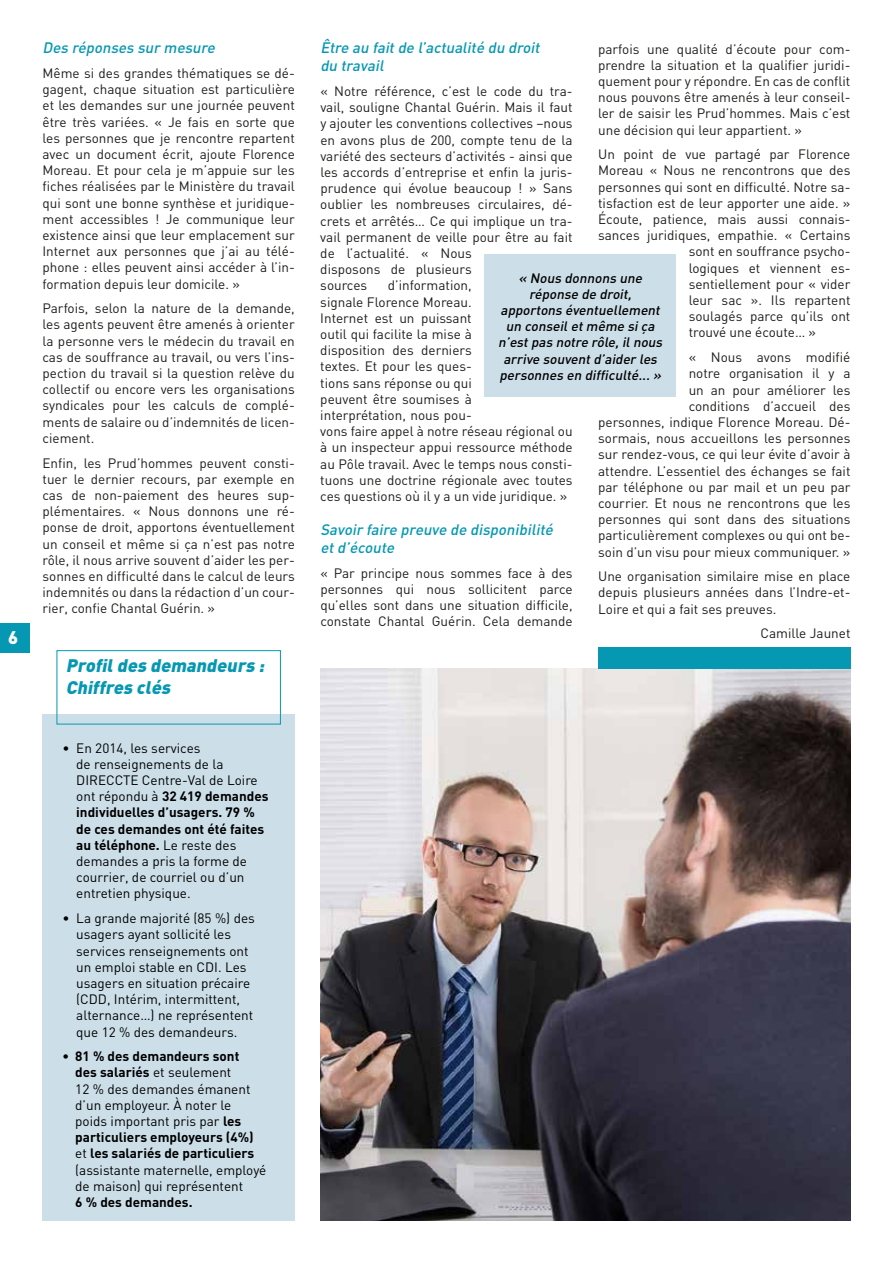
<style>
.page{position:relative;width:893px;height:1263px;background:#fff}
.page>*{position:absolute;margin:0;border:0;box-sizing:border-box;transform-origin:0 0}
.t1{font:italic 900 18px/21.6px "DIN";color:#0698b2}
.t2{font:900 18px "DIN";color:#fff}
.t3{font:italic 500 15px/18px "DIN";color:#0698b2}
.t4{font:13.5px/16.2px "DIN";color:#1d1d1b;text-align:justify}
.t5{font:13.5px/16.2px "DIN";color:#000}
.t6{font:italic 500 13.5px/16.2px "DIN";color:#000;text-align:center}
.t7{font:700 13.5px "DIN";color:#000}
.s1{font-weight:700}
</style>
<div class="page">
<div style="left:0;top:623px;width:30px;height:30px;background:#0698b2"></div>
<img style="left:320px;top:669px;width:530px;height:551px">
<div style="left:43px;top:714px;width:252px;height:506px;background:#ccdfe8"></div>
<div style="left:57px;top:650px;width:224px;height:74px;border:1px solid #0698b2"></div>
<div style="left:485px;top:255px;width:191px;height:142px;background:#ccdfe8"></div>
<div style="left:598px;top:648px;width:252px;height:21px;background:#0698b2"></div>
<h1 class="t2" style="left:8px;top:626px;width:12px">6</h1>
<p class="t3" style="left:43px;top:38px;width:177px">Des réponses sur mesure</p>
<p class="t4" style="left:43px;top:65px;width:254px">Même si des grandes thématiques se dé&shy;gagent, chaque situation est particulière et les demandes sur une journée peuvent être très variées. « Je fais en sorte que les personnes que je rencontre repartent avec un document écrit, ajoute Florence Moreau. Et pour cela je m’appuie sur les fiches réalisées par le Ministère du travail qui sont une bonne synthèse et juridique&shy;ment accessibles ! Je communique leur existence ainsi que leur emplacement sur Internet aux personnes que j’ai au télé&shy;phone : elles peuvent ainsi accéder à l’in&shy;formation depuis leur domicile. »</p>
<p class="t4" style="left:43px;top:300px;width:254px">Parfois, selon la nature de la demande, les agents peuvent être amenés à orienter la personne vers le médecin du travail en cas de souffrance au travail, ou vers l’ins&shy;pection du travail si la question relève du collectif ou encore vers les organisations syndicales pour les calculs de complé&shy;ments de salaire ou d’indemnités de licen&shy;ciement.</p>
<p class="t4" style="left:43px;top:454px;width:254px">Enfin, les Prud’hommes peuvent consti&shy;tuer le dernier recours, par exemple en cas de non-paiement des heures sup&shy;plémentaires. « Nous donnons une ré&shy;ponse de droit, apportons éventuellement un conseil et même si ça n’est pas notre rôle, il nous arrive souvent d’aider les per&shy;sonnes en difficulté dans le calcul de leurs indemnités ou dans la rédaction d’un cour&shy;rier, confie Chantal Guérin. »</p>
<h1 class="t1" style="left:66px;top:654px;width:204px">Profildes demandeurs :<br>Chiffres clés</h1>
<p class="t5" style="left:76px;top:739px;width:194px;text-indent:-14px">• En 2014, les services<br>de renseignements de la<br>DIRECCTE Centre-Val de Loire ont répondu à <span class="s1">32 419 demandes individuelles d’usagers. 79 % de ces demandes ont été faites au téléphone.</span> Le reste des demandes a pris la forme de courrier, de courriel ou d’un entretien physique.</p>
<p class="t5" style="left:76px;top:910px;width:180px;text-indent:-14px">• La grande majorité (85 %) des usagers ayant sollicité les services renseignements ont un emploi stable en CDI. Les usagers en situation précaire (CDD, Intérim, intermittent, alternance…) ne représentent que 12 % des demandeurs.</p>
<p class="t5" style="left:75px;top:1048px;width:193px;text-indent:-13px"><span class="s1">• 81 % des demandeurs sont<br>des salariés</span> et seulement<br>12 % des demandes émanent d’un employeur. À noter le poids important pris par <span class="s1">les particuliers employeurs (4%) </span>et <span class="s1">les salariés de particuliers </span>(assistante maternelle, employé de maison) qui représentent</p>
<p class="t7" style="left:75px;top:1193px;width:119px">6 % des demandes.</p>
<p class="t3" style="left:320px;top:38px;width:224px">Être au faitde l’actualité du droit du travail</p>
<p class="t4" style="left:320px;top:83px;width:254px;text-align:left">« Notre référence, c’est le code du tra&shy;vail, souligne Chantal Guérin. Mais il faut y ajouter les conventions collectives –nous en avons plus de 200, compte tenu de la variété des secteurs d’activités - ainsi que les accords d’entreprise et enfin la juris&shy;prudence qui évolue beaucoup ! » Sans oublier les nombreuses circulaires, dé&shy;crets et arrêtés… Ce qui implique un tra&shy;vail permanent de veille pour être au fait de l’actualité. « Nous<br>disposons de plusieurs<br>sources</p>
<p class="t4" style="left:598px;top:40px;width:254px">parfois une qualité d’écoute pour com&shy;prendre la situation et la qualifier juridi&shy;quement pour y répondre. En cas de conflit nous pouvons être amenés à leur conseil&shy;ler de saisir les Prud’hommes. Mais c’est une décision qui leur appartient. »</p>
<p class="t4" style="left:598px;top:146px;width:254px">Un point de vue partagé par Florence</p>
<p class="t4" style="left:598px;top:162px;width:254px">Moreau « Nous ne rencontrons que des</p>
<p class="t4" style="left:598px;top:178px;width:254px">personnes qui sont en difficulté. Notre sa-</p>
<p class="t4" style="left:598px;top:195px;width:254px">tisfaction est de leur apporter une aide. »</p>
<p class="t4" style="left:598px;top:211px;width:254px">Écoute, patience, mais aussi connais-</p>
<p class="t4" style="left:598px;top:227px;width:254px">sances juridiques, empathie. « Certains</p>
<p class="t4" style="left:689px;top:243px;width:163px">sont en souffrance psycho-</p>
<p class="t4" style="left:689px;top:259px;width:163px">logiques et viennent es-</p>
<p class="t4" style="left:689px;top:276px;width:163px">sentiellement pour « vider</p>
<p class="t4" style="left:689px;top:292px;width:163px">leur sac ». Ils repartent</p>
<p class="t4" style="left:689px;top:308px;width:163px">soulagés parce qu’ils ont</p>
<p class="t4" style="left:689px;top:324px;width:129px">trouvé une écoute… »</p>
<p class="t4" style="left:598px;top:349px;width:254px;text-align:right">« Nous avons modifié<br>notre organisation il y a<br>un an pour améliorer les<br>conditions d’accueil des<br>personnes, indique Florence Moreau. Dé&shy;sormais, nous accueillons les personnes sur rendez-vous, ce qui leur évite d’avoir à attendre. L’essentiel des échanges se fait par téléphone ou par mail et un peu par courrier. Et nous ne rencontrons que les personnes qui sont dans des situations particulièrement complexes ou qui ont be&shy;soin d’un visu pour mieux communiquer. »</p>
<p class="t4" style="left:598px;top:568px;width:254px">Une organisation similaire mise en place depuis plusieurs années dans l’Indre-et-Loire et qui a fait ses preuves.</p>
<p class="t4" style="left:761px;top:625px;width:91px">Camille Jaunet</p>
<p class="t6" style="left:498px;top:269px;width:169px">« Nous donnons une réponse de droit, apportons éventuellement un conseiletmême siça n’estpas notre rôle,ilnous arrive souventd’aider les personnes en difficulté...»</p>
<p class="t4" style="left:320px;top:277px;width:254px;text-align:left;text-indent:68px">d’information,<br>signale Florence Moreau.<br>Internet est un puissant<br>outil qui facilite la mise à<br>disposition des derniers<br>textes. Et pour les ques-<br>tions sans réponse ou qui<br>peuvent être soumises à<br>interprétation, nous pou-<br>vons faire appel à notre réseau régional ou à un inspecteur appui ressource méthode au Pôle travail. Avec le temps nous consti&shy;tuons une doctrine régionale avec toutes ces questions où il y a un vide juridique. »</p>
<p class="t3" style="left:320px;top:520px;width:237px">Savoir faire preuve de disponibilité etd’écoute</p>
<p class="t4" style="left:320px;top:565px;width:254px">« Par principe nous sommes face à des personnes qui nous sollicitent parce qu’elles sont dans une situation difficile, constate Chantal Guérin. Cela demande</p>
</div>
